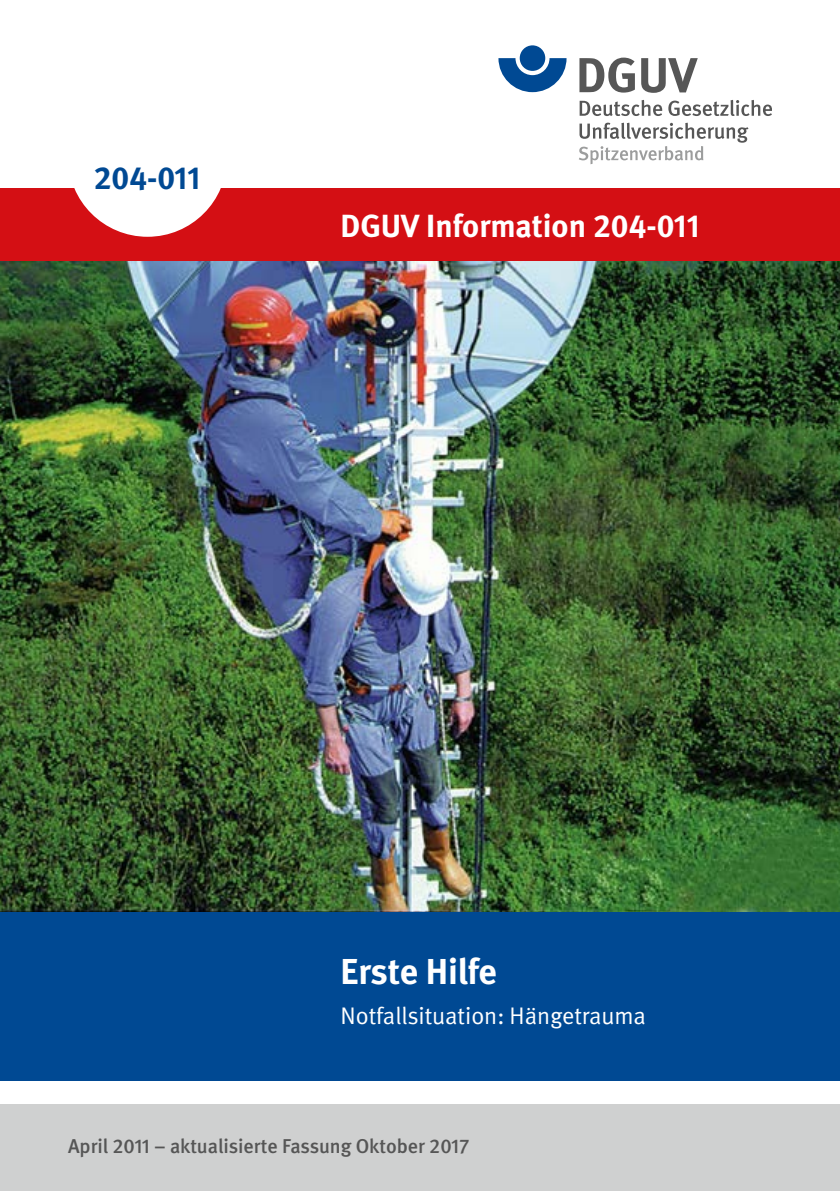
<style>
.page{position:relative;width:840px;height:1191px;background:#fff}
.page>*{position:absolute;margin:0;border:0;box-sizing:border-box;transform-origin:0 0}
.Titel{font:700 36px "DGUV Meta";letter-spacing:-.005em;color:#fff}
.BestNr_Balken{font:700 32px "DGUV Meta";color:#fff}
.t1{font:700 32px "DGUV Meta";color:#004993}
.SubTitel{font:24px "DGUV Meta";color:#fff}
.Ausgabe{font:500 20px "DGUV Meta";color:#565656}
</style>
<div class="page">
<img style="left:0;top:261px;width:839px;height:650px">
<div style="left:0;top:1104px;width:839px;height:87px;background:#cfd0d0"></div>
<div style="left:0;top:911px;width:839px;height:169px;background:#004993"></div>
<div style="left:0;top:189px;width:839px;height:72px;background:#d40f14"></div>
<div style="left:68px;top:78px;width:159px;height:159px;background:#fff;border-radius:50%"></div>
<svg style="left:498px;top:58px;width:68px;height:34px"></svg>
<div style="left:519px;top:45px;width:26px;height:26px;background:#004993;border-radius:50%"></div>
<svg style="left:579px;top:58px;width:55px;height:35px"></svg>
<svg style="left:641px;top:58px;width:56px;height:35px"></svg>
<svg style="left:579px;top:100px;width:82px;height:16px"></svg>
<svg style="left:668px;top:100px;width:103px;height:16px"></svg>
<svg style="left:579px;top:123px;width:169px;height:41px"></svg>
<h2 class="t1" style="left:94px;top:158px;width:108px">204-011</h2>
<p class="BestNr_Balken" style="left:340px;top:207px;width:361px">DGUV Information 204-011</p>
<h1 class="Titel" style="left:340px;top:950px;width:158px">Erste Hilfe</h1>
<h1 class="SubTitel" style="left:340px;top:1001px;width:307px">Notfallsituation: Hängetrauma</h1>
<p class="Ausgabe" style="left:68px;top:1134px;width:402px">April 2011 – aktualisierte Fassung Oktober 2017</p>
</div>
